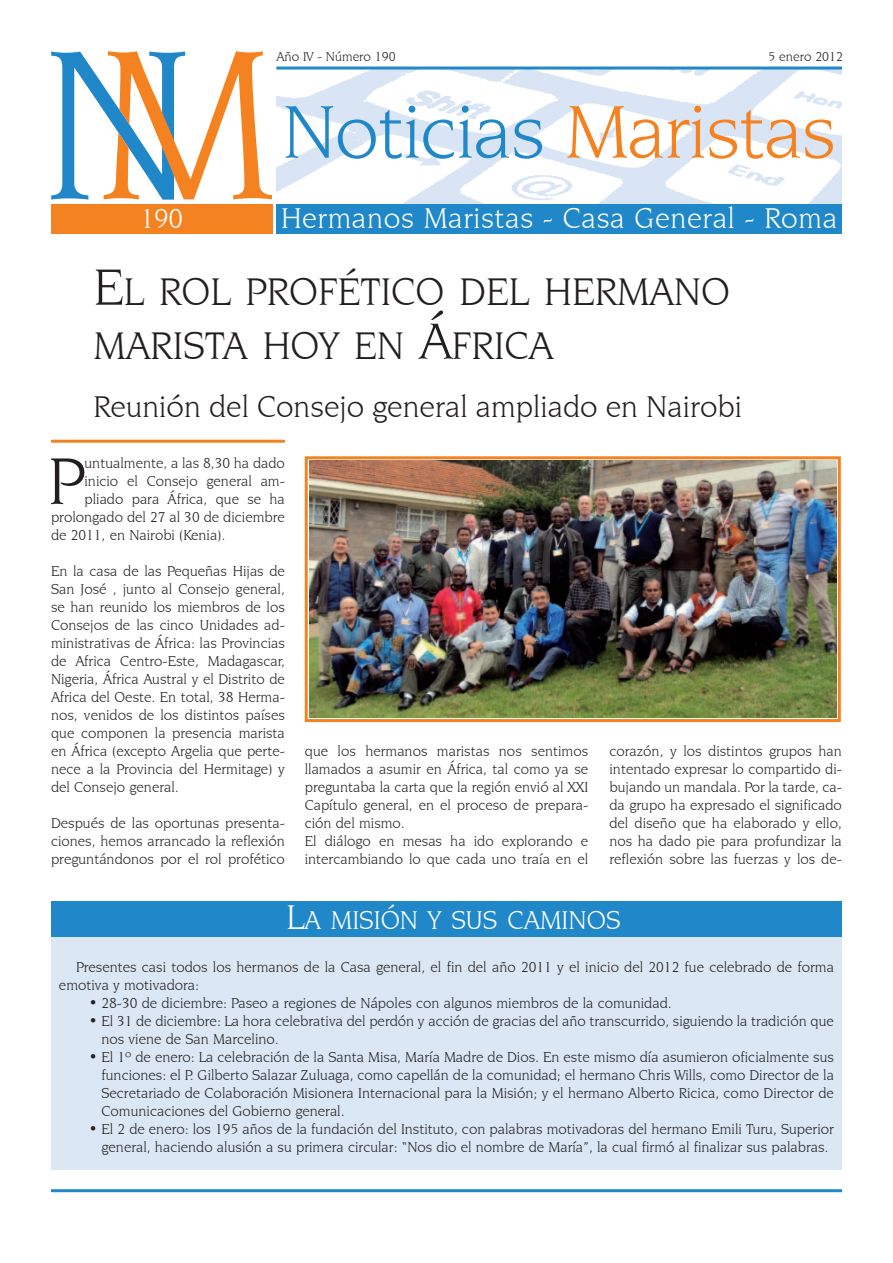
<style>
.page{position:relative;width:893px;height:1263px;background:#fff}
.page>*{position:absolute;margin:0;border:0;box-sizing:border-box;transform-origin:0 0}
.t1{font:79.5px "Novarese IT Cby BT";letter-spacing:-.015em;color:#2088c9}
.t2{font:70.2px "Novarese IT Cby BT";color:#231f20}
.t3{font:40.5px/54px "Novarese IT Cby BT";color:#231f20}
.t4{font:31.5px "Novarese IT Cby BT";color:#231f20}
.t5{font:30px "Novarese IT Cby BT";letter-spacing:.02em;color:#fff}
.t6{font:28.5px "Novarese IT Cby BT";color:#fff}
.t7{font:27px "Novarese IT Cby BT";color:#fff}
.t8{font:15px/18px "Novarese IT Cby BT";color:#231f20;text-align:justify}
.t9{font:13.5px "Novarese IT Cby BT";color:#231f20}
.s1{color:#f58220}
.s2{font-size:54px}
.s3{font-size:36px}
</style>
<div class="page">
<img style="left:276px;top:70px;width:566px;height:134px">
<hr style="left:276px;top:67px;width:566px;height:3px;background:#2088c9">
<div style="left:276px;top:204px;width:566px;height:30px;background:#2088c9"></div>
<svg style="left:51px;top:51px;width:221px;height:149px"></svg>
<hr style="left:51px;top:1189px;width:791px;height:3px;background:#2088c9">
<div style="left:51px;top:937px;width:791px;height:232px;background:#dbe7f5"></div>
<div style="left:51px;top:204px;width:221px;height:30px;background:#f58220"></div>
<hr style="left:51px;top:440px;width:234px;height:3px;background:#f58220">
<div style="left:51px;top:901px;width:791px;height:36px;background:#2088c9"></div>
<img style="left:309px;top:461px;width:527px;height:256px">
<div style="left:305px;top:456px;width:536px;height:266px;border:3px solid #f58220"></div>
<p class="t9" style="left:276px;top:49px;width:121px">Año IV - Número 190</p>
<p class="t9" style="left:768px;top:49px;width:76px">5 enero 2012</p>
<h1 class="t1" style="left:282px;top:85px;width:555px">Noticias <span class="s1">Maristas</span></h1>
<h3 class="t5" style="left:281px;top:201px;width:558px">Hermanos Maristas - Casa General - Roma</h3>
<h3 class="t6" style="left:140px;top:202px;width:45px">190</h3>
<h3 class="t3" style="left:94px;top:264px;width:638px"><span class="s2">E</span>L ROL PROFÉTICO DEL HERMANO<br>MARISTA HOY EN <span class="s2">Á</span>FRICA</h3>
<h3 class="t4" style="left:94px;top:388px;width:650px">Reunión del Consejo general ampliado en Nairobi</h3>
<h2 class="t2" style="left:48px;top:439px;width:38px">P</h2>
<p class="t8" style="left:84px;top:454px;width:202px">untualmente, a las 8,30 ha dado</p>
<p class="t8" style="left:84px;top:472px;width:202px">inicio el Consejo general am-</p>
<p class="t8" style="left:84px;top:490px;width:202px">pliado para África, que se ha</p>
<p class="t8" style="left:51px;top:508px;width:235px">prolongado del 27 al 30 de diciembre</p>
<p class="t8" style="left:51px;top:526px;width:176px">de 2011, en Nairobi (Kenia).</p>
<p class="t8" style="left:51px;top:562px;width:235px">En la casa de las Pequeñas Hijas de San José , junto al Consejo general, se han reunido los miembros de los Consejos de las cinco Unidades ad&shy;ministrativas de África: las Provincias de Africa Centro-Este, Madagascar, Nigeria, África Austral y el Distrito de Africa del Oeste. En total, 38 Herma&shy;nos, venidos de los distintos países que componen la presencia marista en África (excepto Argelia que perte&shy;nece a la Provincia del Hermitage) y del Consejo general.</p>
<p class="t8" style="left:51px;top:814px;width:235px">Después de las oportunas presenta&shy;ciones, hemos arrancado la reflexión preguntándonos por el rol profético</p>
<p class="t8" style="left:305px;top:742px;width:285px;text-align:left">que los hermanos maristas nos sentimos llamados a asumir en África, tal como ya se preguntaba la carta que la región envió al XXI Capítulo general, en el proceso de prepara&shy;ción del mismo.<br>El diálogo en mesas ha ido explorando e intercambiando lo que cada uno traía en el</p>
<p class="t8" style="left:609px;top:742px;width:234px">corazón, y los distintos grupos han intentado expresar lo compartido di&shy;bujando un mandala. Por la tarde, ca&shy;da grupo ha expresado el significado del diseño que ha elaborado y ello, nos ha dado pie para profundizar la reflexión sobre las fuerzas y los de-</p>
<h3 class="t7" style="left:287px;top:904px;width:335px"><span class="s3">L</span>A MISIÓN Y SUS CAMINOS</h3>
<p class="t8" style="left:59px;top:958px;width:776px;text-indent:17px">Presentes casi todos los hermanos de la Casa general, el fin del año 2011 y el inicio del 2012 fue celebrado de forma emotiva y motivadora:</p>
<p class="t8" style="left:89px;top:994px;width:584px">• 28-30 de diciembre: Paseo a regiones de Nápoles con algunos miembros de la comunidad.</p>
<p class="t8" style="left:102px;top:1012px;width:734px;text-indent:-13px">• El 31 de diciembre: La hora celebrativa del perdón y acción de gracias del año transcurrido, siguiendo la tradición que nos viene de San Marcelino.</p>
<p class="t8" style="left:102px;top:1048px;width:734px;text-indent:-13px">• El 1º de enero: La celebración de la Santa Misa, María Madre de Dios. En este mismo día asumieron oficialmente sus funciones: el P. Gilberto Salazar Zuluaga, como capellán de la comunidad; el hermano Chris Wills, como Director de la Secretariado de Colaboración Misionera Internacional para la Misión; y el hermano Alberto Ricica, como Director de Comunicaciones del Gobierno general.</p>
<p class="t8" style="left:89px;top:1120px;width:747px;text-align:center">• El 2 de enero: los 195 años de la fundación del Instituto, con palabras motivadoras del hermano Emili Turu, Superior general, haciendo alusión a su primera circular: “Nos dio el nombre de María”, la cual firmó al finalizar sus palabras.</p>
</div>
